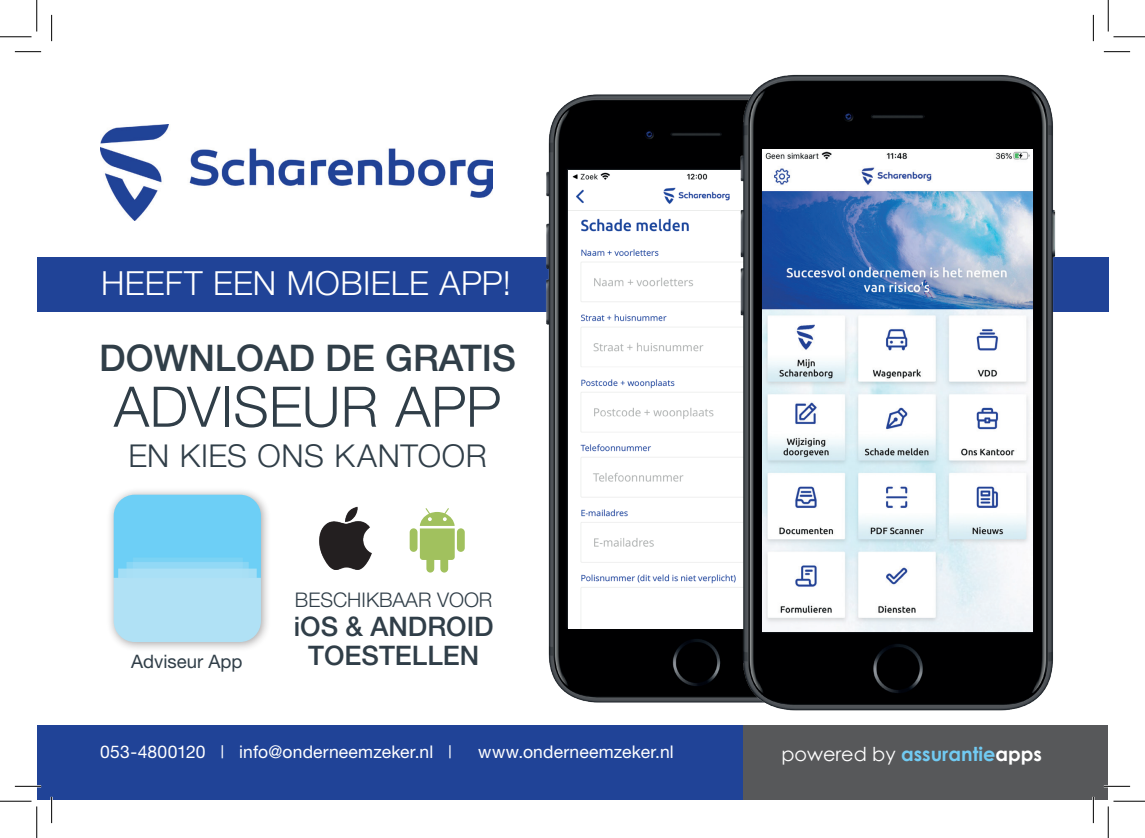
<style>
.page{position:relative;width:1145px;height:838px;background:#fff}
.page>*{position:absolute;margin:0;border:0;box-sizing:border-box;transform-origin:0 0}
.t1{font:300 56px "Helvetica Neue";letter-spacing:.005em;color:#303e48}
.t2{font:500 36.75px "Helvetica Neue";color:#303e48}
.t3{font:300 33.25px "Helvetica Neue";letter-spacing:.015em;color:#fff}
.t4{font:300 31.5px "Helvetica Neue";letter-spacing:.025em;color:#303e48}
.t5{font:500 26.95px/28.9px "Helvetica Neue";color:#303e48;text-align:center}
.t6{font:300 20.12px "Helvetica Neue";color:#303e48}
.t7{font:700 19.25px "Century Gothic";color:#71caf2}
.t8{font:18.55px "Helvetica Neue";color:#303e48}
.t9{font:17.5px "Helvetica Neue";letter-spacing:.01em;color:#fff}
.s1{font-weight:400;color:#fff}
.s2{color:#fff}
</style>
<div class="page">
<div style="left:37px;top:257px;width:1071px;height:55px;background:#204397"></div>
<img style="left:546px;top:94px;width:188px;height:609px">
<img style="left:569px;top:170px;width:165px;height:458px">
<img style="left:734px;top:74px;width:322px;height:637px">
<img style="left:762px;top:150px;width:270px;height:481px">
<div style="left:739px;top:725px;width:369px;height:74px;background:#57585a"></div>
<div style="left:37px;top:725px;width:705px;height:74px;background:#204397"></div>
<div style="left:106px;top:487px;width:165px;height:164px;background:#231f20;opacity:.4"></div>
<img style="left:114px;top:494px;width:147px;height:148px">
<img style="left:319px;top:506px;width:53px;height:63px">
<svg style="left:410px;top:508px;width:55px;height:64px"></svg>
<img style="left:100px;top:124px;width:393px;height:97px">
<hr style="left:15px;top:785px;width:26px;height:2px;background:#fff">
<hr style="left:1104px;top:785px;width:26px;height:2px;background:#fff">
<hr style="left:51px;top:796px;width:2px;height:27px;background:#fff">
<hr style="left:1092px;top:796px;width:2px;height:27px;background:#fff">
<svg style="left:15px;top:51px;width:26px;height:1px"></svg>
<svg style="left:1104px;top:51px;width:26px;height:1px"></svg>
<svg style="left:15px;top:786px;width:26px;height:1px"></svg>
<svg style="left:1104px;top:786px;width:26px;height:1px"></svg>
<svg style="left:51px;top:15px;width:1px;height:26px"></svg>
<svg style="left:51px;top:796px;width:1px;height:27px"></svg>
<svg style="left:1093px;top:15px;width:1px;height:26px"></svg>
<svg style="left:1093px;top:796px;width:1px;height:27px"></svg>
<hr style="left:0;top:36px;width:32px;height:1px;background:#000">
<hr style="left:1113px;top:36px;width:32px;height:1px;background:#000">
<hr style="left:0;top:800px;width:32px;height:1px;background:#000">
<hr style="left:1113px;top:800px;width:32px;height:1px;background:#000">
<hr style="left:36px;top:0;width:1px;height:31px;background:#000">
<hr style="left:36px;top:806px;width:1px;height:31px;background:#000">
<hr style="left:1108px;top:0;width:1px;height:31px;background:#000">
<hr style="left:1108px;top:806px;width:1px;height:31px;background:#000">
<h3 class="t3" style="left:101px;top:263px;width:411px">HEEFT EEN MOBIELE APP!</h3>
<h2 class="t2" style="left:99px;top:335px;width:418px">DOWNLOAD DE GRATIS</h2>
<h1 class="t1" style="left:114px;top:372px;width:389px">ADVISEUR APP</h1>
<h3 class="t4" style="left:128px;top:436px;width:360px">EN KIES ONS KANTOOR</h3>
<p class="t8" style="left:131px;top:650px;width:113px">Adviseur App</p>
<p class="t6" style="left:295px;top:587px;width:199px">BESCHIKBAAR VOOR</p>
<h3 class="t5" style="left:294px;top:611px;width:201px">iOS &amp; ANDROID<br>TOESTELLEN</h3>
<p class="t9" style="left:100px;top:741px;width:353px">053-4800120 | info@onderneemzeker.nl |</p>
<p class="t9" style="left:478px;top:741px;width:197px">www.onderneemzeker.nl</p>
<p class="t7" style="left:781px;top:741px;width:262px"><span class="s1">powered by</span> assurantie<span class="s2">apps</span></p>
</div>
